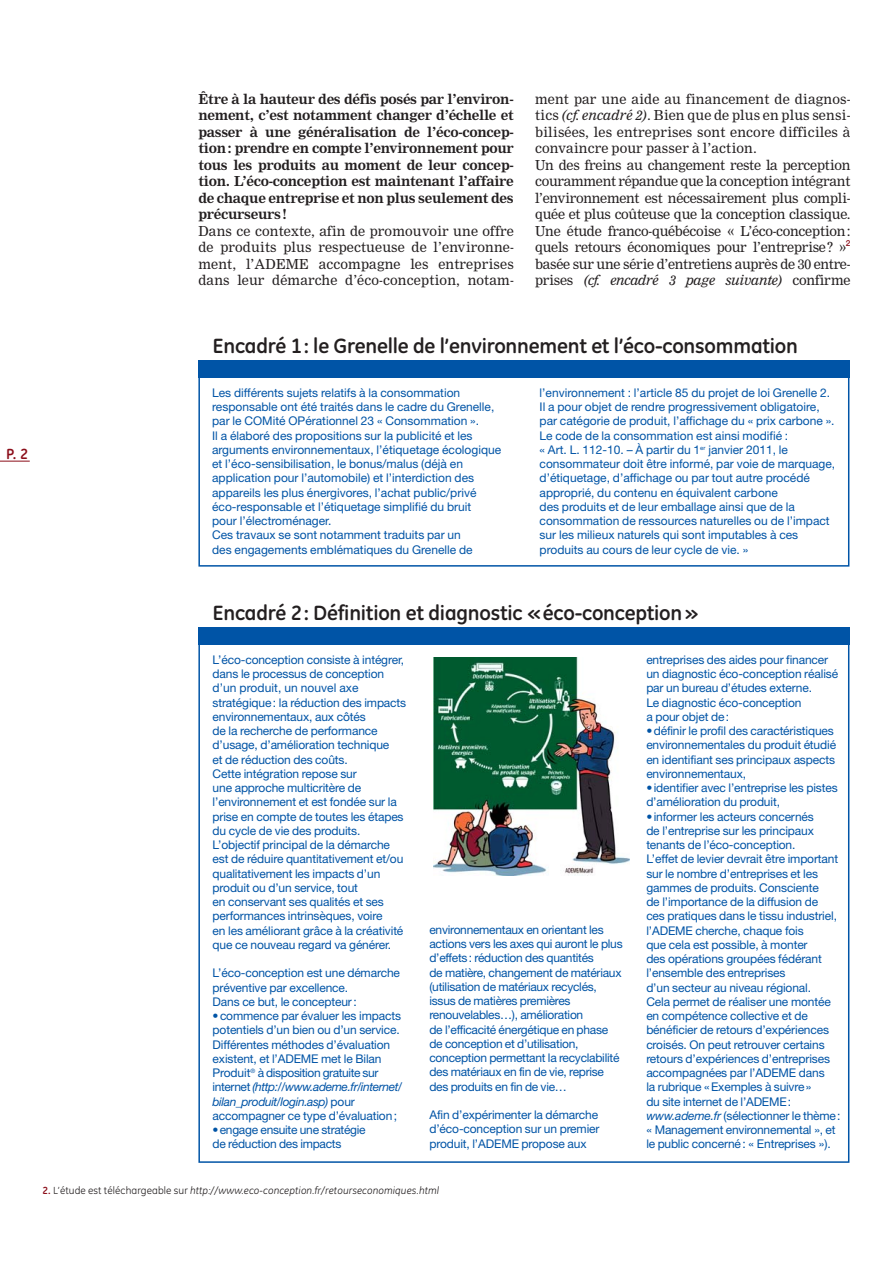
<style>
.page{position:relative;width:893px;height:1263px;background:#fff}
.page>*{position:absolute;margin:0;border:0;box-sizing:border-box;transform-origin:0 0}
.t1{font:700 21px "GE Inspira";letter-spacing:-.01em;color:#231f20}
.t2{font:700 15px "GE Inspira";color:#8b0d19}
.t3{font:13.5px/16.5px "Nimrod";letter-spacing:-.02em;color:#231f20}
.t4{font:700 13.5px/16.5px "Nimrod";letter-spacing:-.025em;color:#231f20;text-align:justify}
.t5{font:12px/14.2px "Helvetica Neue";letter-spacing:-.01em;color:#0054a6}
.t6{font:italic 10.5px "GE Inspira";letter-spacing:.01em;color:#231f20}
.s1{font-style:italic}
.s2{font-weight:700;font-style:normal;color:#8b0d19}
.s3{font-style:normal}
</style>
<div class="page">
<hr style="left:0;top:461px;width:30px;height:1px;background:#8b0d19">
<div style="left:198px;top:362px;width:651px;height:205px;border:2px solid #0054a6"></div>
<div style="left:198px;top:361px;width:651px;height:17px;background:#0054a6"></div>
<div style="left:198px;top:628px;width:651px;height:17px;background:#0054a6"></div>
<img style="left:434px;top:657px;width:196px;height:219px">
<p class="t4" style="left:198px;top:91px;width:317px">Être à la hauteur des défis posés par l’environ&shy;nement, c’est notamment changer d’échelle et passer à une généralisation de l’éco-concep&shy;tion: prendre en compte l’environnement pour tous les produits au moment de leur concep&shy;tion. L’éco-conception est maintenant l’affaire de chaque entreprise et non plus seulement des précurseurs!</p>
<p class="t3" style="left:198px;top:223px;width:317px;text-align:justify">Dans ce contexte, afin de promouvoir une offre de produits plus respectueuse de l’environne&shy;ment, l’ADEME accompagne les entreprises dans leur démarche d’éco-conception, notam-</p>
<p class="t3" style="left:535px;top:91px;width:317px">ment par une aide au financement de diagnos&shy;tics <span class="s1">(cf. encadré 2)</span>. Bien que de plus en plus sensi&shy;bilisées, les entreprises sont encore difficiles à convaincre pour passer à l’action.<br>Un des freins au changement reste la perception couramment répandue que la conception intégrant l’environnement est nécessairement plus compli&shy;quée et plus coûteuse que la conception classique.<br>Une étude franco-québécoise « L’éco-conception: quels retours économiques pour l’entreprise? »<sup>2 </sup>basée sur une série d’entretiens auprès de 30 entre&shy;prises <span class="s1">(cf. encadré 3 page suivante)</span> confirme</p>
<p class="t2" style="left:6px;top:447px;width:24px">P. 2</p>
<h1 class="t1" style="left:213px;top:337px;width:587px">Encadré 1: le Grenelle de l’environnement et l’éco-consommation</h1>
<p class="t5" style="left:212px;top:387px;width:291px">Les différents sujets relatifs à la consommation responsable ont été traités dans le cadre du Grenelle, par le COMité OPérationnel 23 « Consommation ».<br>Il a élaboré des propositions sur la publicité et les arguments environnementaux, l’étiquetage écologique et l’éco-sensibilisation, le bonus/malus (déjà en application pour l’automobile) et l’interdiction des appareils les plus énergivores, l’achat public/privé éco-responsable et l’étiquetage simplifié du bruit<br>pour l’électroménager.<br>Ces travaux se sont notamment traduits par un<br>des engagements emblématiques du Grenelle de</p>
<p class="t5" style="left:540px;top:387px;width:297px">l’environnement : l’article 85 du projet de loi Grenelle 2.<br>Il a pour objet de rendre progressivement obligatoire, par catégorie de produit, l’affichage du « prix carbone ».<br>Le code de la consommation est ainsi modifié :<br>« Art. L. 112-10. – À partir du 1<sup>er</sup> janvier 2011, le consommateur doit être informé, par voie de marquage, d’étiquetage, d’affichage ou par tout autre procédé approprié, du contenu en équivalent carbone<br>des produits et de leur emballage ainsi que de la consommation de ressources naturelles ou de l’impact sur les milieux naturels qui sont imputables à ces produits au cours de leur cycle de vie. »</p>
<h1 class="t1" style="left:213px;top:604px;width:487px">Encadré 2: Définition et diagnostic «éco-conception»</h1>
<p class="t5" style="left:213px;top:654px;width:195px">L’éco-conception consiste à intégrer, dans le processus de conception d’un produit, un nouvel axe stratégique: la réduction des impacts environnementaux, aux côtés<br>de la recherche de performance d’usage, d’amélioration technique<br>et de réduction des coûts.<br>Cette intégration repose sur<br>une approche multicritère de l’environnement et est fondée sur la prise en compte de toutes les étapes du cycle de vie des produits.<br>L’objectif principal de la démarche est de réduire quantitativement et/ou qualitativement les impacts d’un produit ou d’un service, tout<br>en conservant ses qualités et ses performances intrinsèques, voire<br>en les améliorant grâce à la créativité que ce nouveau regard va générer.</p>
<p class="t5" style="left:213px;top:967px;width:189px">L’éco-conception est une démarche préventive par excellence.<br>Dans ce but, le concepteur:</p>
<p class="t5" style="left:213px;top:1010px;width:191px">• commence par évaluer les impacts potentiels d’un bien ou d’un service.<br>Différentes méthodes d’évaluation existent, et l’ADEME met le Bilan Produit<sup>®</sup> à disposition gratuite sur internet <span class="s1">(http://www.ademe.fr/internet/ bilan_produit/login.asp)</span> pour accompagner ce type d’évaluation;</p>
<p class="t5" style="left:213px;top:1124px;width:155px">• engage ensuite une stratégie de réduction des impacts</p>
<p class="t5" style="left:429px;top:924px;width:195px">environnementaux en orientant les actions vers les axes qui auront le plus d’effets: réduction des quantités<br>de matière, changement de matériaux (utilisation de matériaux recyclés, issus de matières premières renouvelables…), amélioration<br>de l’efficacité énergétique en phase de conception et d’utilisation, conception permettant la recyclabilité des matériaux en fin de vie, reprise des produits en fin de vie…</p>
<p class="t5" style="left:429px;top:1109px;width:172px;text-align:justify">Afin d’expérimenter la démarche d’éco-conception sur un premier produit, l’ADEME propose aux</p>
<p class="t6" style="left:43px;top:1186px;width:398px"><span class="s2">2.</span> <span class="s3">L’étude est téléchargeable sur</span> http://www.eco-conception.fr/retourseconomiques.html</p>
<p class="t5" style="left:646px;top:654px;width:193px">entreprises des aides pour financer un diagnostic éco-conception réalisé par un bureau d’études externe.<br>Le diagnostic éco-conception<br>a pour objet de:</p>
<p class="t5" style="left:646px;top:725px;width:191px">• définir le profil des caractéristiques environnementales du produit étudié en identifiant ses principaux aspects environnementaux,</p>
<p class="t5" style="left:646px;top:782px;width:193px">• identifier avec l’entreprise les pistes d’amélioration du produit,</p>
<p class="t5" style="left:646px;top:810px;width:196px">• informer les acteurs concernés<br>de l’entreprise sur les principaux tenants de l’éco-conception.<br>L’effet de levier devrait être important sur le nombre d’entreprises et les gammes de produits. Consciente<br>de l’importance de la diffusion de<br>ces pratiques dans le tissu industriel, l’ADEME cherche, chaque fois<br>que cela est possible, à monter<br>des opérations groupées fédérant l’ensemble des entreprises<br>d’un secteur au niveau régional.<br>Cela permet de réaliser une montée en compétence collective et de bénéficier de retours d’expériences croisés. On peut retrouver certains retours d’expériences d’entreprises accompagnées par l’ADEME dans<br>la rubrique «Exemples à suivre»<br>du site internet de l’ADEME: <span class="s1">www.ademe.fr</span> (sélectionner le thème: « Management environnemental », et le public concerné: « Entreprises »).</p>
</div>
